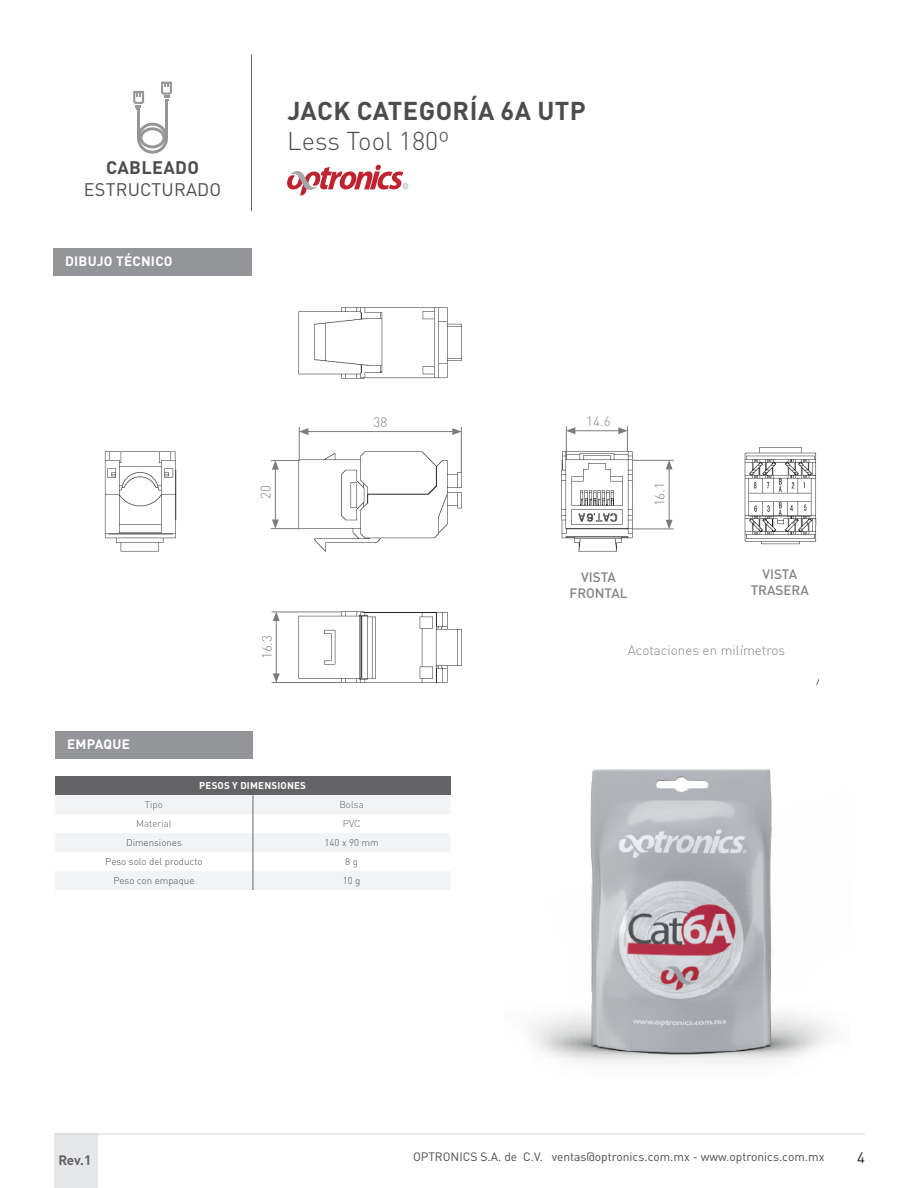
<style>
.page{position:relative;width:918px;height:1188px;background:#fff}
.page>*{position:absolute;margin:0;border:0;box-sizing:border-box;transform-origin:0 0}
.t1{font:700 25.5px "DIN Pro";letter-spacing:.02em;color:#4b4c4d}
.t2{font:300 25.5px "DIN Pro";color:#4b4c4d}
.t3{font:18px "DIN Pro";letter-spacing:.01em;color:#4b4c4d}
.t4{font:700 18px "DIN Pro";letter-spacing:.02em;color:#4b4c4d}
.t5{font:15px "DIN Pro";color:#231f20}
.t6{font:300 13.5px "DIN Pro";color:#818386}
.t7{font:500 13.5px/16.2px "DIN Pro";color:#818386;text-align:center}
.t8{font:700 13.5px "DIN Pro";letter-spacing:.02em;color:#fff}
.t9{font:700 13.5px "DIN Pro";color:#636366}
.t10{font:12px "DIN Pro";color:#4b4c4d}
.t11{font:300 9.75px "DIN Pro";color:#4b4c4d}
.t12{font:300 9.75px "DIN Pro";color:#636366}
.t13{font:700 9.75px "DIN Pro";letter-spacing:.02em;color:#fff}
</style>
<div class="page">
<div style="left:54px;top:1134px;width:44px;height:54px;background:#e6e7e9"></div>
<hr style="left:55px;top:1134px;width:810px;height:1px;background:#d1d2d4">
<hr style="left:251px;top:54px;width:1px;height:157px;background:#636366">
<svg style="left:287px;top:165px;width:121px;height:30px"></svg>
<svg style="left:137px;top:123px;width:31px;height:31px"></svg>
<hr style="left:137px;top:110px;width:3px;height:28px;background:#949594">
<hr style="left:165px;top:101px;width:3px;height:37px;background:#949594">
<svg style="left:133px;top:91px;width:11px;height:19px"></svg>
<svg style="left:161px;top:82px;width:11px;height:19px"></svg>
<div style="left:53px;top:248px;width:199px;height:28px;background:#939598"></div>
<img style="left:104px;top:307px;width:714px;height:378px">
<hr style="left:272px;top:612px;width:70px;height:1px;background:#797b7e">
<hr style="left:272px;top:682px;width:70px;height:1px;background:#797b7e">
<hr style="left:276px;top:619px;width:1px;height:57px;background:#797b7e">
<svg style="left:273px;top:612px;width:7px;height:9px"></svg>
<svg style="left:273px;top:673px;width:7px;height:9px"></svg>
<hr style="left:275px;top:467px;width:1px;height:55px;background:#797b7e">
<svg style="left:271px;top:460px;width:29px;height:10px"></svg>
<svg style="left:271px;top:520px;width:29px;height:9px"></svg>
<hr style="left:461px;top:427px;width:1px;height:45px;background:#797b7e">
<hr style="left:299px;top:427px;width:1px;height:34px;background:#797b7e">
<hr style="left:306px;top:431px;width:149px;height:1px;background:#797b7e">
<svg style="left:452px;top:428px;width:10px;height:7px"></svg>
<svg style="left:299px;top:428px;width:9px;height:7px"></svg>
<hr style="left:632px;top:529px;width:42px;height:1px;background:#797b7e">
<hr style="left:632px;top:460px;width:42px;height:1px;background:#797b7e">
<hr style="left:669px;top:467px;width:1px;height:55px;background:#797b7e">
<svg style="left:666px;top:520px;width:7px;height:9px"></svg>
<svg style="left:666px;top:460px;width:7px;height:9px"></svg>
<hr style="left:573px;top:430px;width:48px;height:1px;background:#797b7e">
<svg style="left:618px;top:426px;width:10px;height:26px"></svg>
<svg style="left:566px;top:426px;width:9px;height:26px"></svg>
<div style="left:55px;top:731px;width:198px;height:28px;background:#939598"></div>
<div style="left:55px;top:776px;width:395px;height:19px;background:#636366"></div>
<svg style="left:55px;top:795px;width:395px;height:95px"></svg>
<img style="left:534px;top:769px;width:298px;height:294px">
<h2 class="t4" style="left:106px;top:153px;width:95px">CABLEADO</h2>
<h2 class="t3" style="left:84px;top:177px;width:139px">ESTRUCTURADO</h2>
<p class="t8" style="left:65px;top:250px;width:109px">DIBUJO TÉCNICO</p>
<h1 class="t1" style="left:287px;top:89px;width:300px">JACK CATEGORÍA 6A UTP</h1>
<h1 class="t2" style="left:287px;top:121px;width:164px">Less Tool 180º</h1>
<p class="t8" style="left:67px;top:733px;width:64px">EMPAQUE</p>
<p class="t6" style="left:255px;top:499px;width:15px;rotate:-90deg">20</p>
<p class="t6" style="left:257px;top:659px;width:26px;rotate:-90deg">16.3</p>
<p class="t6" style="left:373px;top:412px;width:15px">38</p>
<p class="t6" style="left:586px;top:411px;width:26px">14.6</p>
<p class="t6" style="left:649px;top:506px;width:26px;rotate:-90deg">16.1</p>
<p class="t7" style="left:570px;top:568px;width:60px">VISTA<br>FRONTAL</p>
<p class="t7" style="left:751px;top:565px;width:60px">VISTA<br>TRASERA</p>
<p class="t6" style="left:628px;top:640px;width:159px">Acotaciones en milímetros</p>
<p class="t13" style="left:199px;top:778px;width:108px">PESOS Y DIMENSIONES</p>
<p class="t12" style="left:145px;top:797px;width:20px">Tipo</p>
<p class="t12" style="left:339px;top:797px;width:26px">Bolsa</p>
<p class="t12" style="left:136px;top:816px;width:37px">Material</p>
<p class="t12" style="left:343px;top:816px;width:19px">PVC</p>
<p class="t11" style="left:126px;top:835px;width:57px">Dimensiones</p>
<p class="t11" style="left:325px;top:835px;width:56px">140 x 90 mm</p>
<p class="t11" style="left:105px;top:854px;width:99px">Peso solo del producto</p>
<p class="t11" style="left:345px;top:854px;width:14px">8 g</p>
<p class="t11" style="left:113px;top:873px;width:83px">Peso con empaque</p>
<p class="t11" style="left:343px;top:873px;width:19px">10 g</p>
<p class="t9" style="left:58px;top:1149px;width:34px">Rev.1</p>
<p class="t10" style="left:413px;top:1149px;width:413px">OPTRONICS S.A. de C.V. ventas@optronics.com.mx - www.optronics.com.mx</p>
<p class="t5" style="left:857px;top:1148px;width:9px">4</p>
</div>
